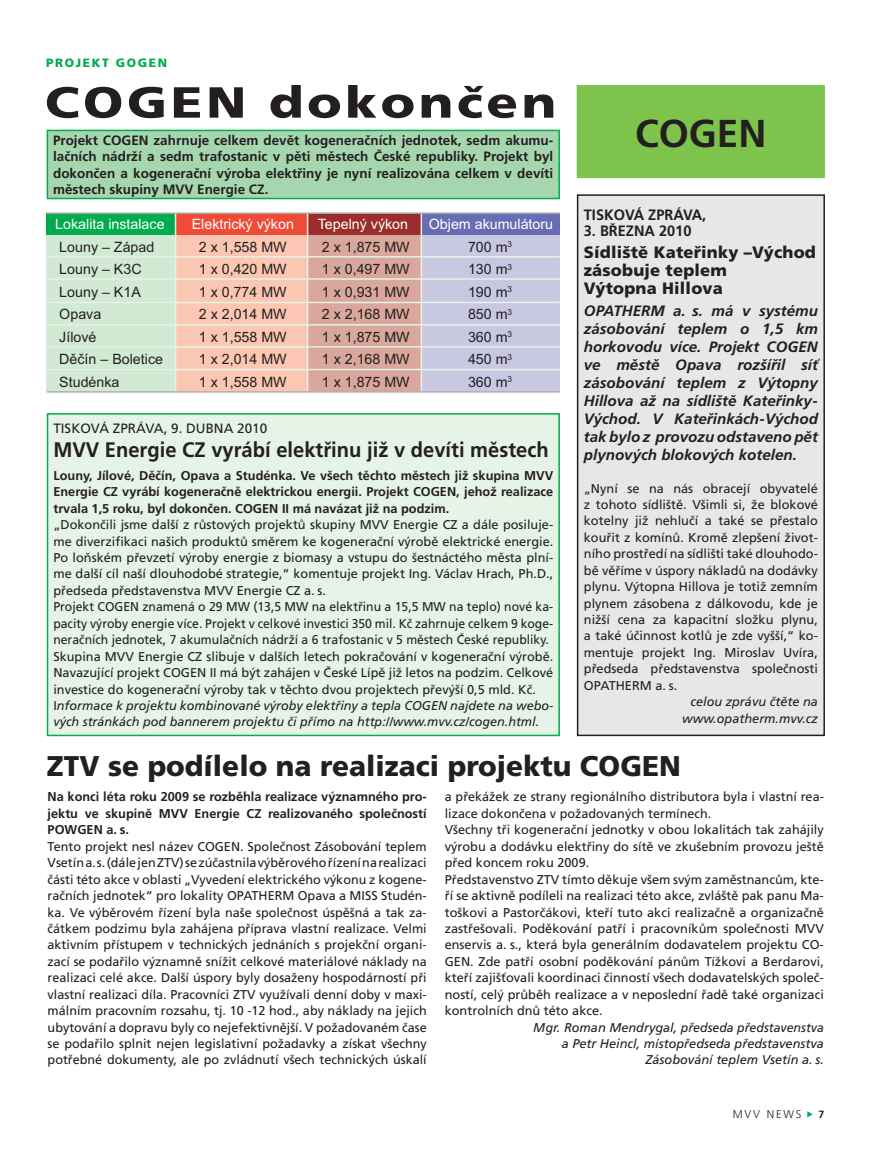
<style>
.page{position:relative;width:893px;height:1149px;background:#fff}
.page>*{position:absolute;margin:0;border:0;box-sizing:border-box;transform-origin:0 0}
.t1{font:900 43.5px "Frutiger CE";letter-spacing:.07em;color:#231f20;scale:1.19 1}
.t2{font:700 38.85px "Frutiger CE";color:#231f20}
.t3{font:900 28.5px "Frutiger CE";color:#231f20}
.t4{font:700 21px "Frutiger CE";color:#231f20;scale:.96 1}
.t5{font:900 16.5px/18px "Frutiger CE";letter-spacing:.01em;color:#231f20}
.t6{font:italic 700 15px/18px "Frutiger CE";color:#231f20;text-align:justify}
.t7{font:700 15px "Frutiger CE";color:#231f20}
.t8{font:14.25px "Arial";color:#231f20}
.t9{font:14.25px "Arial";color:#fff}
.t10{font:700 13.5px/16.5px "Frutiger CE";color:#231f20;text-align:justify}
.t11{font:13.5px "Frutiger CE";color:#231f20}
.t12{font:12.75px/16.4px "Frutiger CE";color:#231f20;text-align:justify}
.t13{font:700 12.75px/16.4px "Frutiger CE";color:#231f20;text-align:justify}
.t14{font:italic 12.75px/16.4px "Frutiger CE";color:#231f20;text-align:right}
.t15{font:900 12px "Frutiger CE";letter-spacing:.14em;color:#00ac4c}
.t16{font:300 11.25px "Frutiger CE";letter-spacing:.16em;color:#231f20}
.t17{font:700 10.5px "Frutiger CE";color:#231f20}
.s1{font-style:italic}
</style>
<div class="page">
<div style="left:48px;top:414px;width:511px;height:321px;background:#e6f3e7"></div>
<div style="left:47px;top:413px;width:513px;height:323px;border:2px solid #00ac4c"></div>
<div style="left:578px;top:195px;width:246px;height:540px;background:#e6e7e9"></div>
<div style="left:577px;top:194px;width:248px;height:542px;border:2px solid #231f20"></div>
<div style="left:48px;top:234px;width:128px;height:158px;background:#d2e9d3"></div>
<div style="left:177px;top:234px;width:131px;height:158px;background:#fbc7b3"></div>
<div style="left:308px;top:234px;width:113px;height:158px;background:#d9a79b"></div>
<div style="left:422px;top:234px;width:138px;height:158px;background:#c8c8e3"></div>
<div style="left:48px;top:213px;width:129px;height:21px;background:#00ac4c"></div>
<div style="left:175px;top:213px;width:133px;height:21px;background:#ef4b37"></div>
<div style="left:307px;top:213px;width:114px;height:21px;background:#9b2d2c"></div>
<div style="left:422px;top:213px;width:138px;height:21px;background:#686db3"></div>
<hr style="left:47px;top:256px;width:513px;height:1px;background:#e6f3e7">
<hr style="left:47px;top:278px;width:513px;height:2px;background:#e6f3e7">
<hr style="left:47px;top:301px;width:513px;height:2px;background:#e6f3e7">
<hr style="left:47px;top:324px;width:513px;height:1px;background:#e6f3e7">
<hr style="left:47px;top:346px;width:513px;height:1px;background:#e6f3e7">
<hr style="left:47px;top:368px;width:513px;height:2px;background:#e6f3e7">
<hr style="left:175px;top:213px;width:1px;height:178px;background:#e6f3e7">
<hr style="left:307px;top:213px;width:1px;height:178px;background:#e6f3e7">
<hr style="left:421px;top:213px;width:1px;height:179px;background:#e6f3e7">
<hr style="left:47px;top:391px;width:513px;height:1px;background:#b0b1b5">
<hr style="left:47px;top:212px;width:513px;height:2px;background:#b0b1b5">
<div style="left:47px;top:130px;width:512px;height:68px;background:#a6d6ae"></div>
<div style="left:47px;top:130px;width:513px;height:69px;border:2px solid #00ac4c"></div>
<div style="left:578px;top:86px;width:246px;height:91px;background:#7dc34c"></div>
<div style="left:577px;top:85px;width:248px;height:93px;border:2px solid #7dc34c"></div>
<p class="t15" style="left:46px;top:57px;width:123px">PROJEKT GOGEN</p>
<h1 class="t1" style="left:45px;top:84px;width:431px">COGEN dokončen</h1>
<p class="t10" style="left:53px;top:132px;width:502px">Projekt COGEN zahrnuje celkem devět kogeneračních jednotek, sedm akumu&shy;lačních nádrží a sedm trafostanic v pěti městech České republiky. Projekt byl dokončen a kogenerační výroba elektřiny je nyní realizována celkem v devíti městech skupiny MVV Energie CZ.</p>
<h2 class="t2" style="left:635px;top:117px;width:133px">COGEN</h2>
<p class="t7" style="left:584px;top:208px;width:124px">TISKOVÁ ZPRÁVA,</p>
<p class="t7" style="left:584px;top:224px;width:109px">3. BŘEZNA 2010</p>
<p class="t5" style="left:584px;top:245px;width:233px">Sídliště Kateřinky –Východ zásobuje teplem<br>Výtopna Hillova</p>
<p class="t6" style="left:584px;top:302px;width:236px">OPATHERM a. s. má v systému zásobování teplem o 1,5 km horkovodu více. Projekt COGEN ve městě Opava rozšířil síť zásobování teplem z Výtopny Hillova až na sídliště Kateřinky-Východ. V Kateřinkách-Východ tak bylo z provozu odstaveno pět plynových blokových kotelen.</p>
<p class="t12" style="left:584px;top:480px;width:236px">„Nyní se na nás obracejí obyvatelé z tohoto sídliště. Všimli si, že blokové kotelny již nehlučí a také se přestalo kouřit z komínů. Kromě zlepšení život&shy;ního prostředí na sídlišti také dlouhodo&shy;bě věříme v úspory nákladů na dodávky plynu. Výtopna Hillova je totiž zemním plynem zásobena z dálkovodu, kde je nižší cena za kapacitní složku plynu, a také účinnost kotlů je zde vyšší,“ ko&shy;mentuje projekt Ing. Miroslav Uvíra, předseda představenstva společnosti OPATHERM a. s.</p>
<p class="t14" style="left:682px;top:694px;width:137px">celou zprávu čtěte na www.opatherm.mvv.cz</p>
<h3 class="t3" style="left:47px;top:753px;width:636px">ZTV se podílelo na realizaci projektu COGEN</h3>
<p class="t9" style="left:55px;top:215px;width:111px">Lokalita instalace</p>
<p class="t9" style="left:192px;top:215px;width:104px">Elektrický výkon</p>
<p class="t9" style="left:318px;top:215px;width:92px">Tepelný výkon</p>
<p class="t9" style="left:429px;top:215px;width:126px">Objem akumulátoru</p>
<p class="t8" style="left:59px;top:238px;width:97px">Louny – Západ</p>
<p class="t8" style="left:199px;top:238px;width:89px">2 x 1,558 MW</p>
<p class="t8" style="left:322px;top:238px;width:89px">2 x 1,875 MW</p>
<p class="t8" style="left:468px;top:238px;width:46px">700 m<sup>3</sup></p>
<p class="t8" style="left:59px;top:261px;width:84px">Louny – K3C</p>
<p class="t8" style="left:199px;top:261px;width:89px">1 x 0,420 MW</p>
<p class="t8" style="left:322px;top:261px;width:89px">1 x 0,497 MW</p>
<p class="t8" style="left:468px;top:261px;width:46px">130 m<sup>3</sup></p>
<p class="t8" style="left:59px;top:283px;width:83px">Louny – K1A</p>
<p class="t8" style="left:199px;top:283px;width:89px">1 x 0,774 MW</p>
<p class="t8" style="left:322px;top:283px;width:89px">1 x 0,931 MW</p>
<p class="t8" style="left:468px;top:283px;width:46px">190 m<sup>3</sup></p>
<p class="t8" style="left:59px;top:306px;width:43px">Opava</p>
<p class="t8" style="left:199px;top:306px;width:89px">2 x 2,014 MW</p>
<p class="t8" style="left:322px;top:306px;width:89px">2 x 2,168 MW</p>
<p class="t8" style="left:468px;top:306px;width:46px">850 m<sup>3</sup></p>
<p class="t8" style="left:59px;top:328px;width:39px">Jílové</p>
<p class="t8" style="left:199px;top:328px;width:89px">1 x 1,558 MW</p>
<p class="t8" style="left:322px;top:328px;width:89px">1 x 1,875 MW</p>
<p class="t8" style="left:468px;top:328px;width:46px">360 m<sup>3</sup></p>
<p class="t8" style="left:59px;top:351px;width:105px">Děčín – Boletice</p>
<p class="t8" style="left:199px;top:351px;width:89px">1 x 2,014 MW</p>
<p class="t8" style="left:322px;top:351px;width:89px">1 x 2,168 MW</p>
<p class="t8" style="left:468px;top:351px;width:46px">450 m<sup>3</sup></p>
<p class="t8" style="left:59px;top:373px;width:62px">Studénka</p>
<p class="t8" style="left:199px;top:373px;width:89px">1 x 1,558 MW</p>
<p class="t8" style="left:322px;top:373px;width:89px">1 x 1,875 MW</p>
<p class="t8" style="left:468px;top:373px;width:46px">360 m<sup>3</sup></p>
<p class="t11" style="left:53px;top:423px;width:215px">TISKOVÁ ZPRÁVA, 9. DUBNA 2010</p>
<h3 class="t4" style="left:53px;top:441px;width:517px">MVV Energie CZ vyrábí elektřinu již v devíti městech</h3>
<p class="t13" style="left:53px;top:468px;width:501px">Louny, Jílové, Děčín, Opava a Studénka. Ve všech těchto městech již skupina MVV Energie CZ vyrábí kogeneračně elektrickou energii. Projekt COGEN, jehož realizace trvala 1,5 roku, byl dokončen. COGEN II má navázat již na podzim.</p>
<p class="t12" style="left:53px;top:517px;width:501px;text-align:left">„Dokončili jsme další z růstových projektů skupiny MVV Energie CZ a dále posiluje&shy;me diverzifikaci našich produktů směrem ke kogenerační výrobě elektrické energie.<br>Po loňském převzetí výroby energie z biomasy a vstupu do šestnáctého města plní&shy;me další cíl naší dlouhodobé strategie,“ komentuje projekt Ing. Václav Hrach, Ph.D., předseda představenstva MVV Energie CZ a. s.<br>Projekt COGEN znamená o 29 MW (13,5 MW na elektřinu a 15,5 MW na teplo) nové ka&shy;pacity výroby energie více. Projekt v celkové investici 350 mil. Kč zahrnuje celkem 9 koge&shy;neračních jednotek, 7 akumulačních nádrží a 6 trafostanic v 5 městech České republiky.<br>Skupina MVV Energie CZ slibuje v dalších letech pokračování v kogenerační výrobě.<br>Navazující projekt COGEN II má být zahájen v České Lípě již letos na podzim. Celkové investice do kogenerační výroby tak v těchto dvou projektech převýší 0,5 mld. Kč.<br>I<span class="s1">nformace k projektu kombinované výroby elektřiny a tepla COGEN najdete na webo&shy;vých stránkách pod bannerem projektu či přímo na http://www.mvv.cz/cogen.html.</span></p>
<p class="t13" style="left:48px;top:789px;width:381px">Na konci léta roku 2009 se rozběhla realizace významného pro&shy;jektu ve skupině MVV Energie CZ realizovaného společností POWGEN a. s.</p>
<p class="t12" style="left:48px;top:838px;width:381px">Tento projekt nesl název COGEN. Společnost Zásobování teplem Vsetín a.s. (dále jen ZTV) se zúčastnila výběrového řízení na realizaci části této akce v oblasti „Vyvedení elektrického výkonu z kogene&shy;račních jednotek“ pro lokality OPATHERM Opava a MISS Studén&shy;ka. Ve výběrovém řízení byla naše společnost úspěšná a tak za&shy;čátkem podzimu byla zahájena příprava vlastní realizace. Velmi aktivním přístupem v technických jednáních s projekční organi&shy;zací se podařilo významně snížit celkové materiálové náklady na realizaci celé akce. Další úspory byly dosaženy hospodárností při vlastní realizaci díla. Pracovníci ZTV využívali denní doby v maxi&shy;málním pracovním rozsahu, tj. 10 -12 hod., aby náklady na jejich ubytování a dopravu byly co nejefektivnější. V požadovaném čase se podařilo splnit nejen legislativní požadavky a získat všechny potřebné dokumenty, ale po zvládnutí všech technických úskalí</p>
<p class="t12" style="left:445px;top:789px;width:381px;text-align:left">a překážek ze strany regionálního distributora byla i vlastní rea&shy;lizace dokončena v požadovaných termínech.<br>Všechny tři kogenerační jednotky v obou lokalitách tak zahájily výrobu a dodávku elektřiny do sítě ve zkušebním provozu ještě před koncem roku 2009.<br>Představenstvo ZTV tímto děkuje všem svým zaměstnancům, kte&shy;ří se aktivně podíleli na realizaci této akce, zvláště pak panu Ma&shy;toškovi a Pastorčákovi, kteří tuto akci realizačně a organizačně zastřešovali. Poděkování patří i pracovníkům společnosti MVV enservis a. s., která byla generálním dodavatelem projektu CO-GEN. Zde patří osobní poděkování pánům Tížkovi a Berdarovi, kteří zajišťovali koordinaci činností všech dodavatelských společ&shy;ností, celý průběh realizace a v neposlední řadě také organizaci kontrolních dnů této akce.</p>
<p class="t14" style="left:533px;top:1019px;width:292px">Mgr. Roman Mendrygal, předseda představenstva a Petr Heincl, místopředseda představenstva<br>Zásobování teplem Vsetín a. s.</p>
<p class="t16" style="left:733px;top:1108px;width:70px">MVV NEWS</p>
<p class="t17" style="left:818px;top:1109px;width:7px">7</p>
</div>
